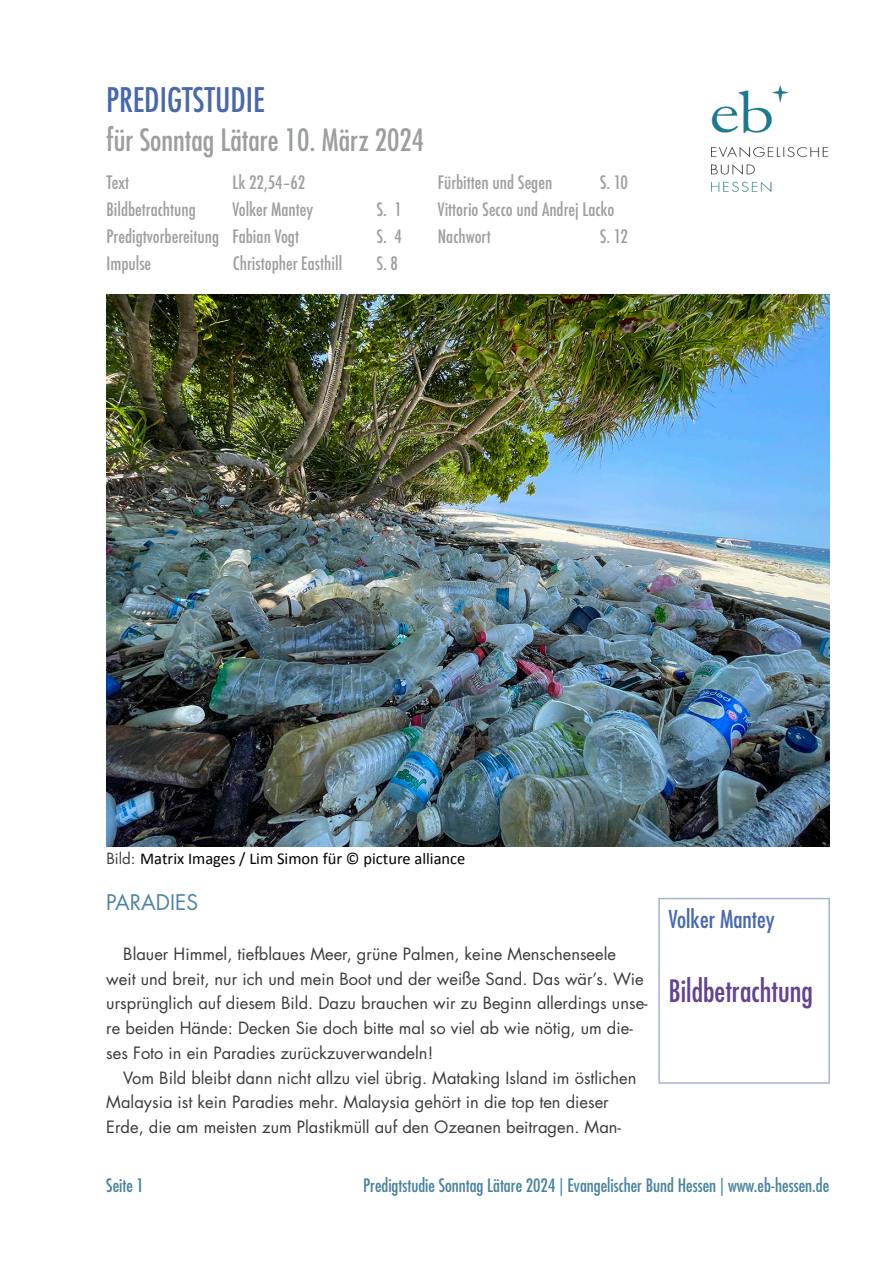
<style>
.page{position:relative;width:893px;height:1263px;background:#fff}
.page>*{position:absolute;margin:0;border:0;box-sizing:border-box;transform-origin:0 0}
.t1{font:condensed 33px "Futura Std";color:#4868ae}
.t2{font:condensed 30px "Futura Std";color:#9d9e9f}
.t3{font:condensed 30px "Futura Std";color:#624291}
.t4{font:condensed 24px "Futura Std";color:#4868ae}
.t5{font:21px "Futura Std";color:#4e84a5}
.t6{font:500 condensed 18px/27px "Futura";color:#9d9e9f}
.t7{font:condensed 18px "Futura Std";color:#48829d}
.t8{font:16.5px/24.8px "Futura Std";color:#3a393c}
.t9{font:16.5px "Calibri";color:#000}
.s1{font-family:"Futura Std";font-size:15px;color:#3a393c}
</style>
<div class="page">
<img style="left:712px;top:85px;width:117px;height:106px">
<div style="left:658px;top:898px;width:172px;height:186px;border:2px solid #a4b4d6"></div>
<img style="left:106px;top:295px;width:723px;height:551px">
<h1 class="t1" style="left:106px;top:85px;width:160px">PREDIGTSTUDIE</h1>
<h2 class="t2" style="left:106px;top:127px;width:319px">für Sonntag Lätare 10. März 2024</h2>
<p class="t6" style="left:106px;top:170px;width:24px">Text</p>
<p class="t6" style="left:232px;top:170px;width:74px">Lk 22,54–62</p>
<p class="t6" style="left:106px;top:197px;width:91px">Bildbetrachtung</p>
<p class="t6" style="left:232px;top:197px;width:82px">Volker Mantey</p>
<p class="t6" style="left:376px;top:197px;width:27px">S. 1</p>
<p class="t6" style="left:106px;top:224px;width:194px">Predigtvorbereitung Fabian Vogt</p>
<p class="t6" style="left:376px;top:224px;width:27px">S. 4</p>
<p class="t6" style="left:106px;top:251px;width:46px">Impulse</p>
<p class="t6" style="left:233px;top:251px;width:111px">Christopher Easthill</p>
<p class="t6" style="left:376px;top:251px;width:23px">S.8</p>
<p class="t6" style="left:438px;top:170px;width:116px">Fürbitten und Segen</p>
<p class="t6" style="left:438px;top:170px;width:192px;text-indent:162px">S. 10<br>Vittorio Secco und Andrej Lacko<br>Nachwort</p>
<p class="t6" style="left:600px;top:224px;width:29px">S. 12</p>
<p class="t9" style="left:106px;top:851px;width:361px"><span class="s1">Bild:</span> Matrix Images / Lim Simon für © picture alliance</p>
<p class="t5" style="left:106px;top:893px;width:93px">PARADIES</p>
<p class="t8" style="left:106px;top:942px;width:543px;text-indent:17px">Blauer Himmel, tiefblaues Meer, grüne Palmen, keine Menschenseele weit und breit, nur ich und mein Boot und der weiße Sand. Das wär’s. Wie ursprünglich auf diesem Bild. Dazu brauchen wir zu Beginn allerdings unse‐ re beiden Hände: Decken Sie doch bitte mal so viel ab wie nötig, um die‐ ses Foto in ein Paradies zurückzuverwandeln!</p>
<p class="t8" style="left:106px;top:1066px;width:532px;text-indent:17px">Vom Bild bleibt dann nicht allzu viel übrig. Mataking Island im östlichen<br>Malaysia ist kein Paradies mehr. Malaysia gehört in die top ten dieser<br>Erde, die am meisten zum Plastikmüll auf den Ozeanen beitragen. Man‐</p>
<h3 class="t4" style="left:668px;top:908px;width:108px">Volker Mantey</h3>
<h2 class="t3" style="left:668px;top:977px;width:146px">Bildbetrachtung</h2>
<p class="t7" style="left:106px;top:1177px;width:39px">Seite 1</p>
<p class="t7" style="left:363px;top:1177px;width:467px">Predigtstudie Sonntag Lätare 2024 | Evangelischer Bund Hessen | www.eb-hessen.de</p>
</div>
